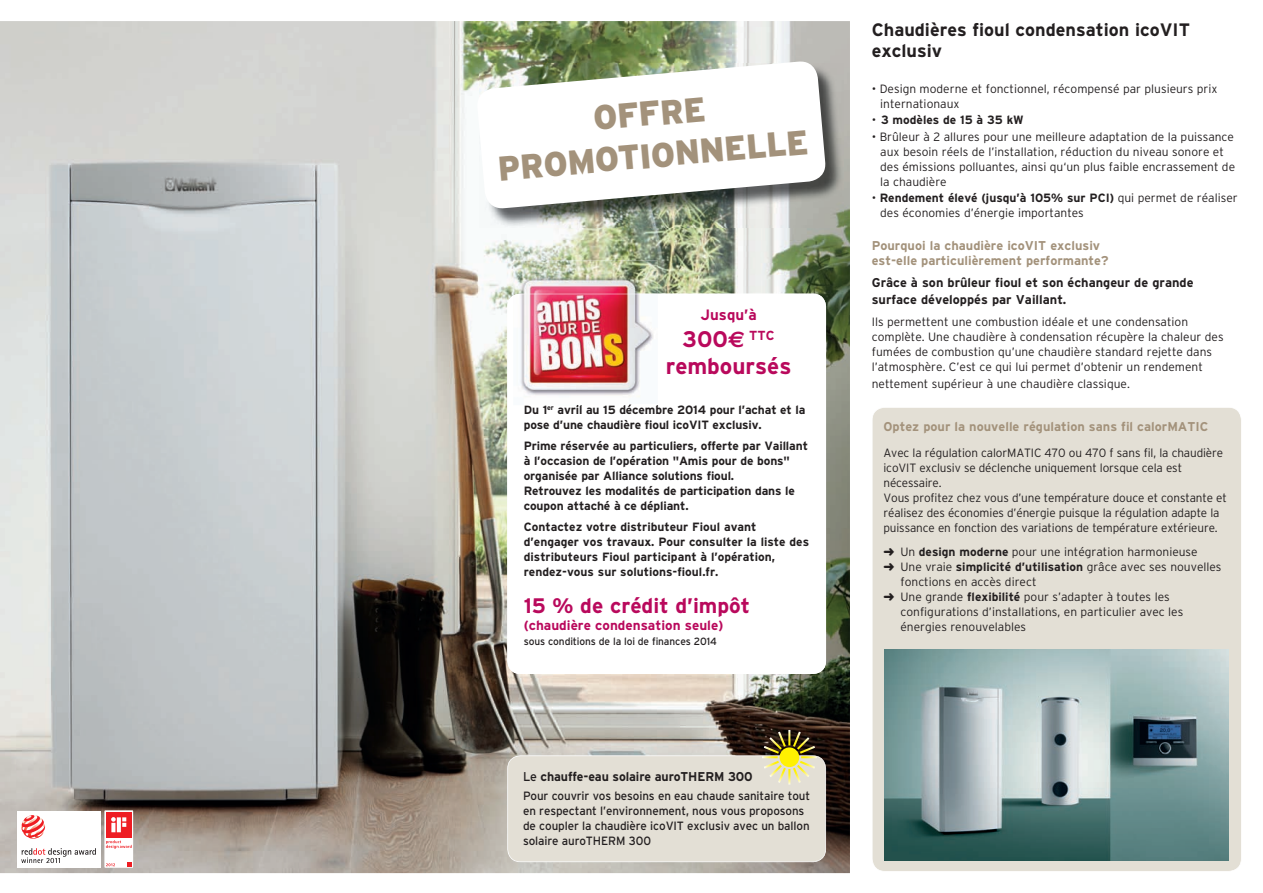
<style>
.page{position:relative;width:1263px;height:893px;background:#fff}
.page>*{position:absolute;margin:0;border:0;box-sizing:border-box;transform-origin:0 0}
.t1{font:900 34.5px/42px "Interstate";color:#a3927b;text-align:center;scale:.95 1}
.t2{font:700 22.5px/27px "Interstate";color:#b9095c;text-align:center}
.t3{font:700 21px "Interstate";color:#b9095c}
.t4{font:700 18px/21px "Interstate";color:#231f20}
.t5{font:700 15px "Interstate";color:#b9095c}
.t6{font:700 13.5px "Interstate";color:#b9095c}
.t7{font:700 12.75px/15px "Interstate";color:#a3927b}
.t8{font:700 12.75px/16.5px "Interstate";color:#231f20}
.t9{font:300 12px/15px "Interstate";color:#231f20}
.t10{font:700 12px/15px "Interstate";letter-spacing:-.01em;color:#231f20}
.t11{font:12px/15px "Interstate";letter-spacing:-.01em;color:#231f20}
.t12{font:10.5px "Interstate";letter-spacing:-.01em;color:#231f20}
.s1{font-family:"Euro Sans"}
.s2{font-weight:400}
.s3{font-weight:300}
.s4{font-weight:700}
</style>
<div class="page">
<img style="left:0;top:21px;width:850px;height:852px">
<svg style="left:507px;top:294px;width:319px;height:380px"></svg>
<div style="left:872px;top:408px;width:369px;height:463px;background:#e3dfd5"></div>
<img style="left:885px;top:649px;width:344px;height:211px">
<svg style="left:507px;top:730px;width:319px;height:132px;background:#d3cfc3"></svg>
<div style="left:17px;top:811px;width:83px;height:56px;background:#fff"></div>
<svg style="left:21px;top:848px;width:75px;height:15px"></svg>
<svg style="left:22px;top:815px;width:23px;height:24px"></svg>
<div style="left:105px;top:811px;width:28px;height:56px;background:#fff"></div>
<div style="left:106px;top:812px;width:26px;height:26px;background:#ee1d23"></div>
<svg style="left:111px;top:817px;width:15px;height:15px"></svg>
<svg style="left:128px;top:862px;width:4px;height:4px"></svg>
<svg style="left:106px;top:863px;width:9px;height:3px"></svg>
<svg style="left:106px;top:840px;width:26px;height:9px"></svg>
<img style="left:480px;top:64px;width:364px;height:163px">
<svg style="left:476px;top:60px;width:351px;height:150px"></svg>
<img style="left:513px;top:261px;width:145px;height:33px">
<img style="left:513px;top:296px;width:145px;height:109px">
<img style="left:513px;top:294px;width:145px;height:2px">
<svg style="left:558px;top:405px;width:24px;height:1px"></svg>
<img style="left:620px;top:405px;width:38px;height:1px">
<h1 class="t1" style="left:493px;top:106px;width:329px;rotate:-5deg">OFFRE<br>PROMOTIONNELLE</h1>
<p class="t5" style="left:700px;top:306px;width:58px">Jusqu’à</p>
<h2 class="t2" style="left:666px;top:326px;width:127px">300<span class="s1">€</span> <sup>TTC </sup>remboursés</h2>
<p class="t10" style="left:524px;top:402px;width:283px">Du 1<sup>er</sup> avril au 15 décembre 2014 pour l’achat et la pose d’une chaudière fioul icoVIT exclusiv.</p>
<p class="t10" style="left:524px;top:438px;width:286px">Prime réservée au particuliers, offerte par Vaillant à l’occasion de l’opération "Amis pour de bons" organisée par Alliance solutions fioul.<br>Retrouvez les modalités de participation dans le coupon attaché à ce dépliant.</p>
<p class="t10" style="left:524px;top:519px;width:287px">Contactez votre distributeur Fioul avant d’engager vos travaux. Pour consulter la liste des distributeurs Fioul participant à l’opération, rendez-vous sur solutions-fioul.fr.</p>
<h3 class="t3" style="left:524px;top:594px;width:228px">15 % de crédit d’impôt</h3>
<p class="t6" style="left:524px;top:617px;width:201px">(chaudière condensation seule)</p>
<p class="t12" style="left:524px;top:635px;width:195px">sous conditions de la loi de finances 2014</p>
<p class="t8" style="left:523px;top:768px;width:231px"><span class="s2">Le</span> chauffe-eau solaire auroTHERM 300</p>
<p class="t11" style="left:523px;top:788px;width:289px">Pour couvrir vos besoins en eau chaude sanitaire tout en respectant l’environnement, nous vous proposons de coupler la chaudière icoVIT exclusiv avec un ballon solaire auroTHERM 300</p>
<h3 class="t4" style="left:872px;top:19px;width:320px">Chaudières fioul condensation icoVIT exclusiv</h3>
<p class="t9" style="left:880px;top:81px;width:339px;text-indent:-9px">• Design moderne et fonctionnel, récompensé par plusieurs prix internationaux</p>
<p class="t10" style="left:872px;top:112px;width:154px"><span class="s3">•</span> 3 modèles de 15 à 35 kW</p>
<p class="t9" style="left:880px;top:129px;width:356px;text-indent:-9px">• Brûleur à 2 allures pour une meilleure adaptation de la puissance aux besoin réels de l’installation, réduction du niveau sonore et des émissions polluantes, ainsi qu‘un plus faible encrassement de la chaudière</p>
<p class="t9" style="left:880px;top:190px;width:359px;text-indent:-9px">• <span class="s4">Rendement élevé (jusqu’à 105% sur PCI)</span> qui permet de réaliser des économies d’énergie importantes</p>
<p class="t7" style="left:872px;top:238px;width:238px">Pourquoi la chaudière icoVIT exclusiv est-elle particulièrement performante?</p>
<p class="t8" style="left:872px;top:274px;width:323px">Grâce à son brûleur fioul et son échangeur de grande surface développés par Vaillant.</p>
<p class="t9" style="left:872px;top:314px;width:353px">Ils permettent une combustion idéale et une condensation complète. Une chaudière à condensation récupère la chaleur des fumées de combustion qu’une chaudière standard rejette dans l’atmosphère. C’est ce qui lui permet d’obtenir un rendement</p>
<p class="t9" style="left:872px;top:376px;width:260px">nettement supérieur à une chaudière classique.</p>
<p class="t7" style="left:883px;top:419px;width:326px">Optez pour la nouvelle régulation sans fil calorMATIC</p>
<p class="t9" style="left:883px;top:445px;width:345px">Avec la régulation calorMATIC 470 ou 470 f sans fil, la chaudière icoVIT exclusiv se déclenche uniquement lorsque cela est nécessaire.<br>Vous profitez chez vous d’une température douce et constante et réalisez des économies d’énergie puisque la régulation adapte la puissance en fonction des variations de température extérieure.</p>
<p class="t9" style="left:883px;top:544px;width:316px">➜ Un <span class="s4">design moderne</span> pour une intégration harmonieuse</p>
<p class="t9" style="left:883px;top:559px;width:340px">➜ Une vraie <span class="s4">simplicité d’utilisation</span> grâce avec ses nouvelles</p>
<p class="t9" style="left:900px;top:574px;width:137px">fonctions en accès direct</p>
<p class="t9" style="left:883px;top:589px;width:288px">➜ Une grande <span class="s4">flexibilité</span> pour s’adapter à toutes les</p>
<p class="t9" style="left:900px;top:604px;width:284px">configurations d’installations, en particulier avec les</p>
<p class="t9" style="left:900px;top:619px;width:127px">énergies renouvelables</p>
</div>
